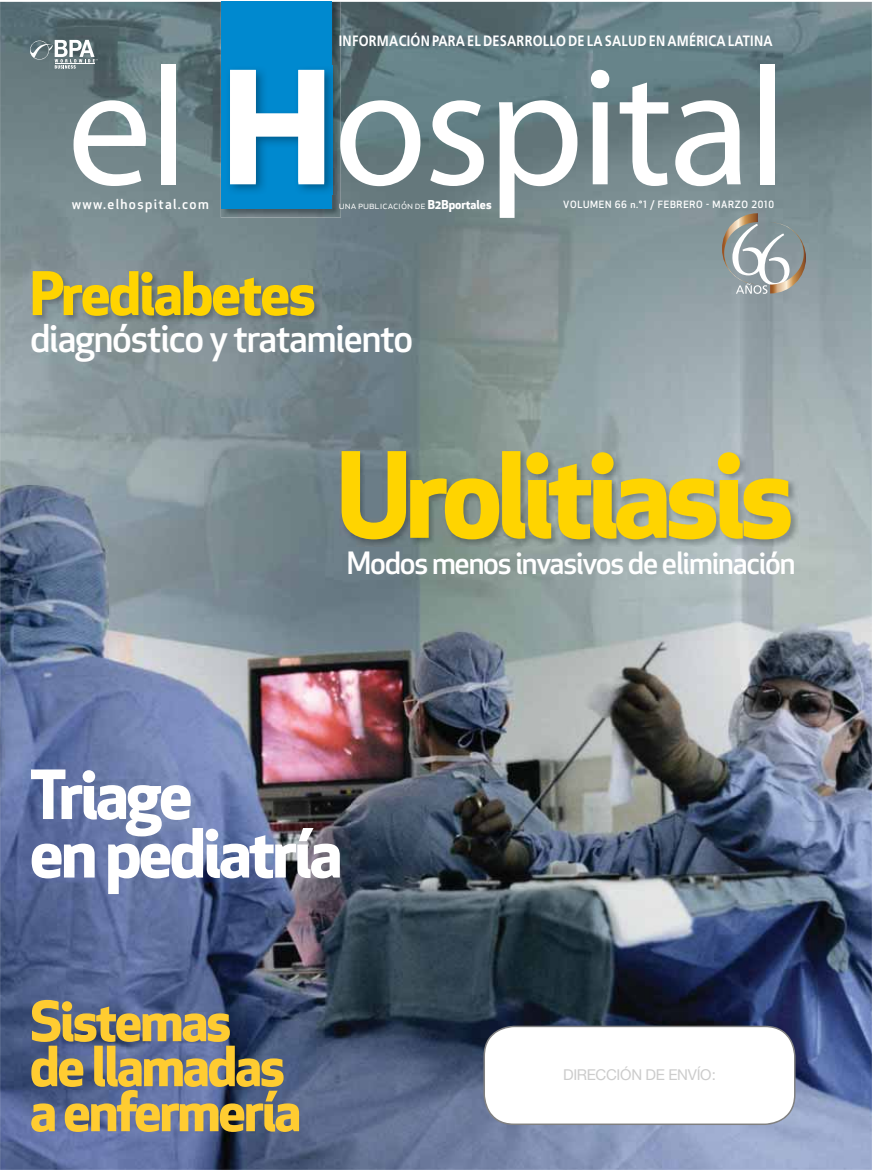
<style>
.page{position:relative;width:872px;height:1170px;background:#fff}
.page>*{position:absolute;margin:0;border:0;box-sizing:border-box;transform-origin:0 0}
.t1{font:169.5px "Myriad Pro Regular+KDNQLH";letter-spacing:-.02em;color:#fff}
.t2{font:115.5px "Apex New Bold+DXNLOR";letter-spacing:-.05em;color:#ffd400}
.t3{font:66px/58.5px "Apex New Bold+DXNLOR";letter-spacing:-.04em;color:#fff}
.t4{font:58.5px "Apex New Bold+DXNLOR";letter-spacing:-.03em;color:#ffd400}
.t5{font:54px/45px "Apex New Bold+DXNLOR";letter-spacing:-.04em;color:#ffcc31}
.t6{font:37.5px "Apex New Medium+SCCFYK";letter-spacing:-.03em;color:#fff}
.t7{font:30px "Apex New Medium+SCCFYK";letter-spacing:-.04em;color:#fff}
.t8{font:15px "Frutiger Bold+WVFWAV";letter-spacing:.02em;color:#fff;scale:.85 1}
.t9{font:15px "Helvetica Neue Roman+FOZEPD";letter-spacing:-.02em;color:#ccc}
.t10{font:13.5px "Apex New Medium+SCCFYK";letter-spacing:.1em;color:#fff}
.t11{font:10.5px "Apex New Book+BMYQCL";color:#fff}
.t12{font:9.75px "Apex New Medium+SCCFYK";letter-spacing:.07em;color:#fff}
.s1{font-family:"Myriad Pro Bold+FEJDZK";font-size:167.1px}
.s2{font-family:"Apex New Bold+DXNLOR";font-size:12px}
</style>
<div class="page">
<img style="left:0;top:2px;width:872px;height:1167px">
<img style="left:221px;top:2px;width:120px;height:215px">
<svg style="left:221px;top:2px;width:111px;height:207px;background:#007bba"></svg>
<svg style="left:483px;top:1025px;width:312px;height:99px"></svg>
<svg style="left:30px;top:40px;width:68px;height:29px"></svg>
<img style="left:32px;top:270px;width:290px;height:53px">
<img style="left:340px;top:450px;width:458px;height:97px">
<svg style="left:722px;top:213px;width:84px;height:81px;background:#9ea4a3"></svg>
<p class="t8" style="left:339px;top:36px;width:512px">INFORMACIÓN PARA EL DESARROLLO DE LA SALUD EN AMÉRICA LATINA</p>
<h1 class="t1" style="left:67px;top:27px;width:722px">el <span class="s1">H</span>ospital</h1>
<p class="t10" style="left:72px;top:199px;width:139px">www.elhospital.com</p>
<p class="t11" style="left:339px;top:199px;width:154px">una publicación de <span class="s2">B2Bportales</span></p>
<p class="t12" style="left:563px;top:201px;width:212px">VOLUMEN 66 n.°1 / FEBRERO - MARZO 2010</p>
<h3 class="t4" style="left:30px;top:271px;width:287px">Prediabetes</h3>
<h3 class="t6" style="left:30px;top:324px;width:385px">diagnóstico y tratamiento</h3>
<h2 class="t2" style="left:337px;top:451px;width:459px">Urolitiasis</h2>
<h3 class="t7" style="left:347px;top:551px;width:450px">Modos menos invasivos de eliminación</h3>
<h3 class="t3" style="left:30px;top:773px;width:314px">Triage<br>en pediatría</h3>
<h3 class="t5" style="left:30px;top:1005px;width:273px">Sistemas<br>de llamadas a enfermería</h3>
<p class="t9" style="left:563px;top:1065px;width:154px">DIRECCIÓN DE ENVÍO:</p>
</div>
